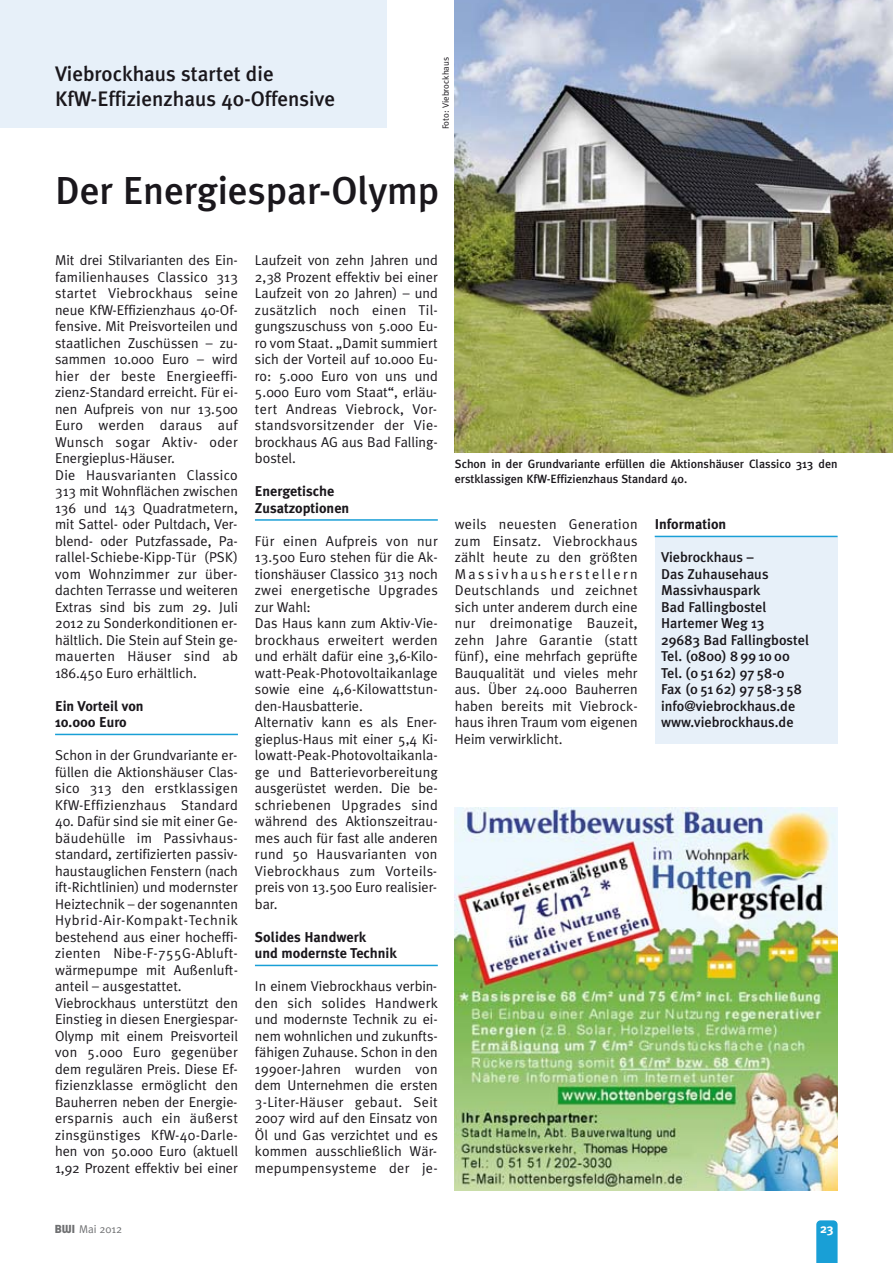
<style>
.page{position:relative;width:893px;height:1263px;background:#fff}
.page>*{position:absolute;margin:0;border:0;box-sizing:border-box;transform-origin:0 0}
.t1{font:500 39px "Meta Plus";color:#1a171c}
.t2{font:500 21px/24.8px "Meta Plus";color:#1a171c}
.t3{font:14.25px/16.5px "Meta Plus Normal";color:#1a171c;text-align:justify}
.t4{font:500 14.25px/16.5px "Meta Plus";color:#1a171c}
.t5{font:700 14.25px/16.5px "Meta Plus";color:#1a171c}
.t6{font:700 12.75px "Meta Plus";color:#fff}
.t7{font:500 12px/14.2px "Meta Plus";color:#1a171c}
.t8{font:11.25px "Meta Plus Normal";color:#6f7072}
.t9{font:9px "Meta Plus Normal";color:#1a171c}
.s1{font-family:"Expressa";font-weight:700}
</style>
<div class="page">
<div style="left:0;top:0;width:387px;height:128px;background:#e7f0f9"></div>
<div style="left:655px;top:537px;width:182px;height:207px;background:#e7f0f9"></div>
<svg style="left:816px;top:1220px;width:21px;height:43px"></svg>
<hr style="left:55px;top:734px;width:183px;height:1px;background:#199fd6">
<hr style="left:255px;top:519px;width:183px;height:2px;background:#199fd6">
<hr style="left:255px;top:965px;width:183px;height:1px;background:#199fd6">
<hr style="left:655px;top:536px;width:182px;height:1px;background:#199fd6">
<img style="left:455px;top:808px;width:382px;height:383px">
<img style="left:455px;top:0;width:438px;height:453px">
<h2 class="t2" style="left:55px;top:63px;width:281px">Viebrockhaus startet die<br>KfW-Effizienzhaus 40-Offensive</h2>
<p class="t9" style="left:442px;top:129px;width:74px;rotate:-90deg">Foto: Viebrockhaus</p>
<h1 class="t1" style="left:55px;top:174px;width:386px">Der Energiespar-Olymp</h1>
<p class="t3" style="left:55px;top:253px;width:184px;text-align:left">Mit drei Stilvarianten des Ein&shy;familienhauses Classico 313 startet Viebrockhaus seine neue KfW-Effizienzhaus 40-Of&shy;fensive. Mit Preisvorteilen und staatlichen Zuschüssen – zu&shy;sammen 10.000 Euro – wird hier der beste Energieeffi&shy;zienz-Standard erreicht. Für ei&shy;nen Aufpreis von nur 13.500<br>Euro werden daraus auf<br>Wunsch sogar Aktiv- oder<br>Energieplus-Häuser.<br>Die Hausvarianten Classico<br>313 mit Wohnflächen zwischen<br>136 und 143 Quadratmetern, mit Sattel- oder Pultdach, Ver&shy;blend- oder Putzfassade, Pa - rallel-Schiebe-Kipp-Tür (PSK) vom Wohnzimmer zur über&shy;dachten Terrasse und weiteren<br>Extras sind bis zum 29. Juli<br>2012 zu Sonderkonditionen er&shy;hältlich. Die Stein auf Stein ge&shy;mauerten Häuser sind ab<br>186.450 Euro erhältlich.</p>
<p class="t5" style="left:55px;top:698px;width:90px">Ein Vorteil von<br>10.000 Euro</p>
<p class="t3" style="left:55px;top:748px;width:184px">Schon in der Grundvariante er&shy;füllen die Aktionshäuser Clas&shy;sico 313 den erstklassigen KfW-Effizienzhaus Standard</p>
<p class="t3" style="left:55px;top:814px;width:184px;text-align:left">40. Dafür sind sie mit einer Ge&shy;bäudehülle im Passivhaus&shy;standard, zertifizierten passiv - haustauglichen Fenstern (nach ift-Richtlinien) und modernster<br>Heiztechnik – der sogenannten<br>Hybrid-Air-Kom pakt-Technik bestehend aus einer hocheffi&shy;zienten Nibe-F-755G-Abluft - wärmepumpe mit Außenluft&shy;anteil – ausgestattet.<br>Viebrockhaus unterstützt den<br>Einstieg in diesen Energiespar-<br>Olymp mit einem Preisvorteil von 5.000 Euro gegenüber dem regulären Preis. Diese Ef&shy;fizienzklasse ermöglicht den<br>Bauherren neben der Energie&shy;ersparnis auch ein äußerst zinsgünstiges KfW-40-Darle - hen von 50.000 Euro (aktuell<br>1,92 Prozent effektiv bei einer</p>
<p class="t3" style="left:255px;top:253px;width:184px">Laufzeit von zehn Jahren und 2,38 Prozent effektiv bei einer Laufzeit von 20 Jahren) – und zusätzlich noch einen Til&shy;gungszuschuss von 5.000 Eu&shy;ro vom Staat. „Damit summiert sich der Vorteil auf 10.000 Eu&shy;ro: 5.000 Euro von uns und 5.000 Euro vom Staat“, erläu&shy;tert Andreas Viebrock, Vor&shy;standsvorsitzender der Vie&shy;brockhaus AG aus Bad Falling&shy;bostel.</p>
<p class="t5" style="left:255px;top:484px;width:96px">Energetische<br>Zusatzoptionen</p>
<p class="t3" style="left:255px;top:534px;width:184px;text-align:left">Für einen Aufpreis von nur<br>13.500 Euro stehen für die Ak&shy;tionshäuser Classico 313 noch zwei energetische Upgrades zur Wahl:<br>Das Haus kann zum Aktiv-Vie&shy;brockhaus erweitert werden und erhält dafür eine 3,6-Kilo&shy;watt-Peak-Photovol taikan lage sowie eine 4,6-Kilowattstun&shy;den-Hausbatterie.<br>Alternativ kann es als Ener&shy;gieplus-Haus mit einer 5,4 Ki&shy;lowatt-Peak-Photovoltaik an la - ge und Batterievorbereitung ausgerüstet werden. Die be&shy;schriebenen Upgrades sind während des Aktionszeitrau&shy;mes auch für fast alle anderen rund 50 Hausvarianten von<br>Viebrockhaus zum Vorteils&shy;preis von 13.500 Euro realisier&shy;bar.</p>
<p class="t5" style="left:255px;top:929px;width:143px">Solides Handwerk<br>und modernste Technik</p>
<p class="t3" style="left:255px;top:979px;width:184px">In einem Viebrockhaus verbin&shy;den sich solides Handwerk und modernste Technik zu ei&shy;nem wohnlichen und zukunfts&shy;fähigen Zuhause. Schon in den 1990er-Jahren wurden von dem Unternehmen die ersten 3-Liter-Häuser gebaut. Seit 2007 wird auf den Einsatz von Öl und Gas verzichtet und es kommen ausschließlich Wär&shy;mepumpensysteme der je-</p>
<p class="t7" style="left:455px;top:458px;width:384px">Schon in der Grundvariante erfüllen die Aktionshäuser Classico 313 den erstklassigen KfW-Effizienzhaus Standard 40.</p>
<p class="t3" style="left:455px;top:517px;width:184px">weils neuesten Generation zum Einsatz. Viebrockhaus zählt heute zu den größten Massivhausherstellern Deutschlands und zeichnet sich unter anderem durch eine nur dreimonatige Bauzeit, zehn Jahre Garantie (statt fünf), eine mehrfach geprüfte Bauqualität und vieles mehr aus. Über 24.000 Bauherren haben bereits mit Viebrock&shy;haus ihren Traum vom eigenen Heim verwirklicht.</p>
<p class="t5" style="left:655px;top:517px;width:73px">Information</p>
<p class="t4" style="left:661px;top:550px;width:149px">Viebrockhaus –<br>Das Zuhausehaus<br>Massivhauspark<br>Bad Fallingbostel<br>Hartemer Weg 13<br>29683 Bad Fallingbostel<br>Tel. (0800) 8 99 10 00<br>Tel. (0 51 62) 97 58-0<br>Fax (0 51 62) 97 58-3 58 info@viebrockhaus.de www.viebrockhaus.de</p>
<p class="t8" style="left:55px;top:1225px;width:68px"><span class="s1">BWI</span> Mai 2012</p>
<p class="t6" style="left:820px;top:1223px;width:15px">23</p>
</div>
